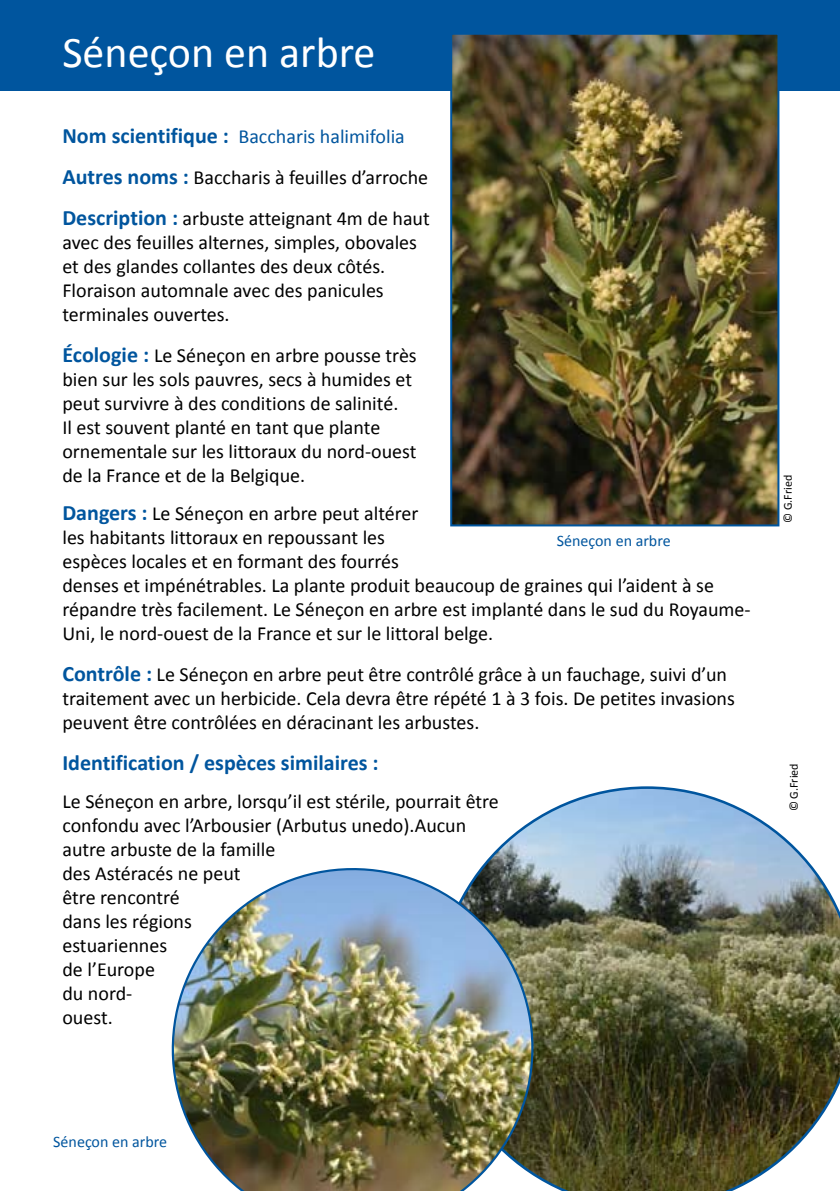
<style>
.page{position:relative;width:840px;height:1191px;background:#fff}
.page>*{position:absolute;margin:0;border:0;box-sizing:border-box;transform-origin:0 0}
.t1{font:44px "Calibri";color:#fff}
.t2{font:700 22px "Calibri";color:#00559e}
.t3{font:20px/24px "Calibri";color:#000}
.t4{font:16px "Calibri";color:#00559e}
.t5{font:12px "Calibri";color:#000}
.s1{font-weight:700;font-size:22px;color:#00559e}
.s2{color:#00559e}
</style>
<div class="page">
<div style="left:0;top:0;width:839px;height:91px;background:#00559e"></div>
<img style="left:453px;top:36px;width:323px;height:487px">
<div style="left:450px;top:33px;width:329px;height:493px;border:2px solid #00559e"></div>
<img style="left:499px;top:786px;width:340px;height:405px">
<img style="left:171px;top:847px;width:383px;height:344px">
<h1 class="t1" style="left:62px;top:25px;width:314px">Séneçon en arbre</h1>
<p class="t3" style="left:62px;top:116px;width:368px;line-height:40.8px"><span class="s1">Nom scientifique :</span> <span class="s2">Baccharis halimifolia<br></span><span class="s1">Autres noms :</span> Baccharis à feuilles d’arroche<br><span class="s1">Description :</span> arbuste atteignant 4m de haut</p>
<p class="t3" style="left:62px;top:230px;width:356px">avec des feuilles alternes, simples, obovales et des glandes collantes des deux côtés.<br>Floraison automnale avec des panicules terminales ouvertes.</p>
<p class="t3" style="left:62px;top:343px;width:355px"><span class="s1">Écologie :</span> Le Séneçon en arbre pousse très bien sur les sols pauvres, secs à humides et peut survivre à des conditions de salinité.<br>Il est souvent planté en tant que plante ornementale sur les littoraux du nord-ouest de la France et de la Belgique.</p>
<p class="t3" style="left:62px;top:501px;width:689px"><span class="s1">Dangers :</span> Le Séneçon en arbre peut altérer<br>les habitants littoraux en repoussant les<br>espèces locales et en formant des fourrés<br>denses et impénétrables. La plante produit beaucoup de graines qui l’aident à se répandre très facilement. Le Séneçon en arbre est implanté dans le sud du Royaume-Uni, le nord-ouest de la France et sur le littoral belge.</p>
<p class="t3" style="left:62px;top:662px;width:673px"><span class="s1">Contrôle :</span> Le Séneçon en arbre peut être contrôlé grâce à un fauchage, suivi d’un traitement avec un herbicide. Cela devra être répété 1 à 3 fois. De petites invasions peuvent être contrôlées en déracinant les arbustes.</p>
<p class="t2" style="left:62px;top:748px;width:317px">Identification / espèces similaires :</p>
<p class="t3" style="left:62px;top:789px;width:438px">Le Séneçon en arbre, lorsqu’il est stérile, pourrait être confondu avec l’Arbousier (Arbutus unedo).Aucun autre arbuste de la famille<br>des Astéracés ne peut<br>être rencontré<br>dans les régions<br>estuariennes<br>de l’Europe<br>du nord-<br>ouest.</p>
<p class="t4" style="left:556px;top:530px;width:115px">Séneçon en arbre</p>
<p class="t5" style="left:779px;top:523px;width:50px;rotate:-90deg">© G.Fried</p>
<p class="t5" style="left:785px;top:811px;width:50px;rotate:-90deg">© G.Fried</p>
<p class="t4" style="left:53px;top:1131px;width:115px">Séneçon en arbre</p>
</div>
